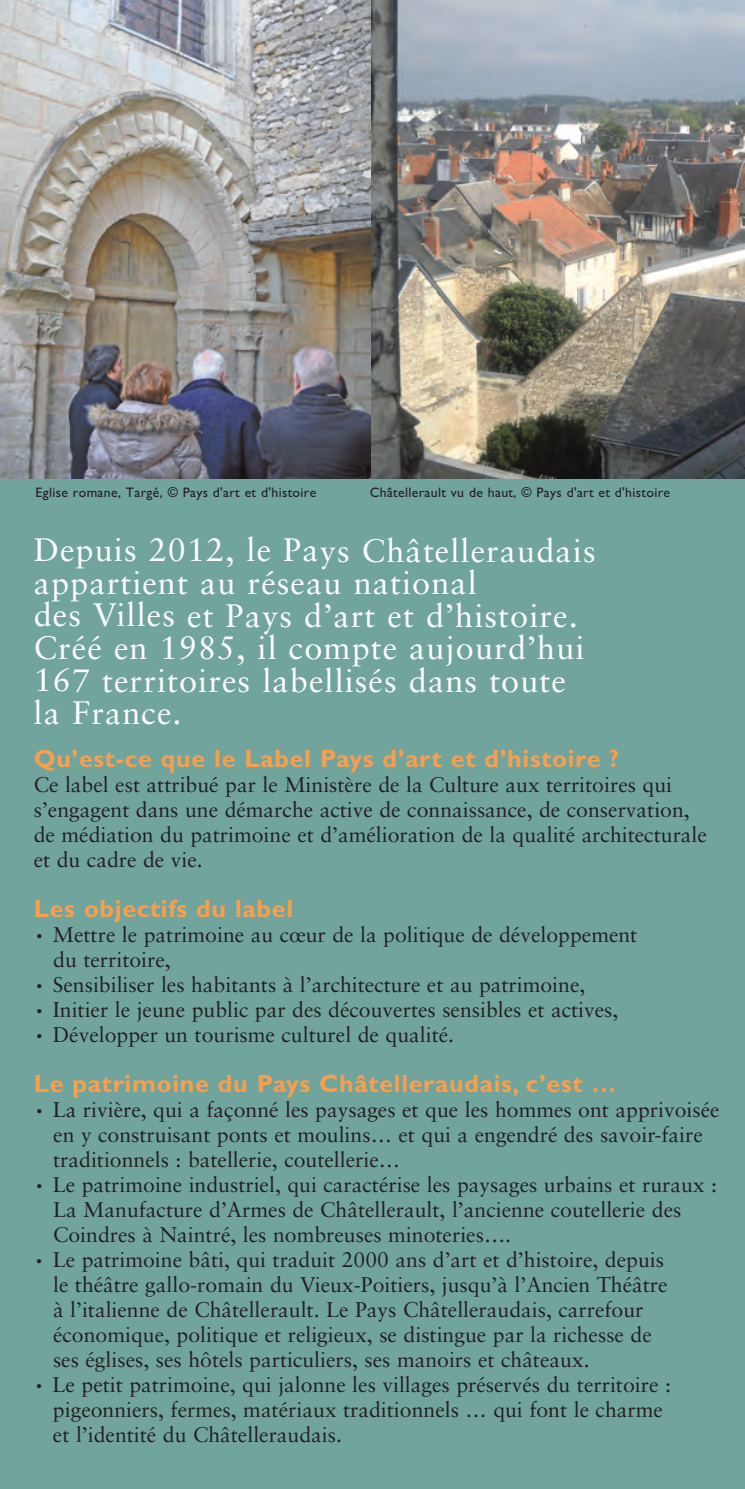
<style>
.page{position:relative;width:745px;height:1489px;background:#fff}
.page>*{position:absolute;margin:0;border:0;box-sizing:border-box;transform-origin:0 0}
.t1{font:32.5px/32.5px "Sabon";letter-spacing:.035em;color:#fff}
.t2{font:700 25px "Gill Sans";letter-spacing:.025em;color:#f89f4d}
.t3{font:21.25px/25px "Sabon";color:#231f20}
.t4{font:13.75px "M Gill Sans";letter-spacing:.025em;color:#231f20}
.s1{font-family:"Calibri";font-weight:700}
.s2{font-family:"Hira Kaku Pro W6"}
</style>
<div class="page">
<div style="left:0;top:477px;width:744px;height:1011px;background:#72a49e"></div>
<img style="left:0;top:0;width:371px;height:478px">
<img style="left:371px;top:0;width:373px;height:478px">
<img style="left:744px;top:1015px;width:1px;height:473px">
<p class="t4" style="left:36px;top:484px;width:282px">Eglise romane, Targe<span class="s1">́</span>, © Pays d'art et d'histoire</p>
<p class="t4" style="left:369px;top:484px;width:301px">Cha<span class="s1">̂</span>tellerault vu de haut, © Pays d'art et d'histoire</p>
<h1 class="t1" style="left:34px;top:536px;width:563px">Depuis 2012, le Pays Châtelleraudais appartient au réseau national<br>des Villes et Pays d’art et d’histoire.<br>Créé en 1985, il compte aujourd’hui<br>167 territoires labellisés dans toute la France.</h1>
<p class="t2" style="left:34px;top:749px;width:586px">Qu’est-ce que le Label Pays d’art et d’histoire ?</p>
<p class="t3" style="left:34px;top:773px;width:674px">Ce label est attribué par le Ministère de la Culture aux territoires qui s’engagent dans une démarche active de connaissance, de conservation, de médiation du patrimoine et d’amélioration de la qualité architecturale et du cadre de vie.</p>
<p class="t2" style="left:34px;top:899px;width:261px">Les objectifs du label</p>
<p class="t3" style="left:53px;top:923px;width:585px;text-indent:-19px"><span class="s2">•</span> Mettre le patrimoine au cœur de la politique de développement du territoire,</p>
<p class="t3" style="left:34px;top:973px;width:553px"><span class="s2">•</span> Sensibiliser les habitants à l’architecture et au patrimoine,</p>
<p class="t3" style="left:34px;top:998px;width:586px"><span class="s2">•</span> Initier le jeune public par des découvertes sensibles et actives,</p>
<p class="t3" style="left:34px;top:1023px;width:421px"><span class="s2">•</span> Développer un tourisme culturel de qualité.</p>
<p class="t2" style="left:34px;top:1074px;width:584px">Le patrimoine du Pays Châtelleraudais, c’est …</p>
<p class="t3" style="left:53px;top:1098px;width:667px;text-indent:-19px"><span class="s2">•</span> La rivière, qui a façonné les paysages et que les hommes ont apprivoisée en y construisant ponts et moulins… et qui a engendré des savoir-faire traditionnels : batellerie, coutellerie…</p>
<p class="t3" style="left:53px;top:1173px;width:665px;text-indent:-19px"><span class="s2">•</span> Le patrimoine industriel, qui caractérise les paysages urbains et ruraux :<br>La Manufacture d’Armes de Châtellerault, l’ancienne coutellerie des<br>Coindres à Naintré, les nombreuses minoteries….</p>
<p class="t3" style="left:53px;top:1248px;width:615px;text-indent:-19px"><span class="s2">•</span> Le patrimoine bâti, qui traduit 2000 ans d’art et d’histoire, depuis le théâtre gallo-romain du Vieux-Poitiers, jusqu’à l’Ancien Théâtre à l’italienne de Châtellerault. Le Pays Châtelleraudais, carrefour économique, politique et religieux, se distingue par la richesse de ses églises, ses hôtels particuliers, ses manoirs et châteaux.</p>
<p class="t3" style="left:53px;top:1373px;width:619px;text-indent:-19px"><span class="s2">•</span> Le petit patrimoine, qui jalonne les villages préservés du territoire : pigeonniers, fermes, matériaux traditionnels … qui font le charme et l’identité du Châtelleraudais.</p>
</div>
